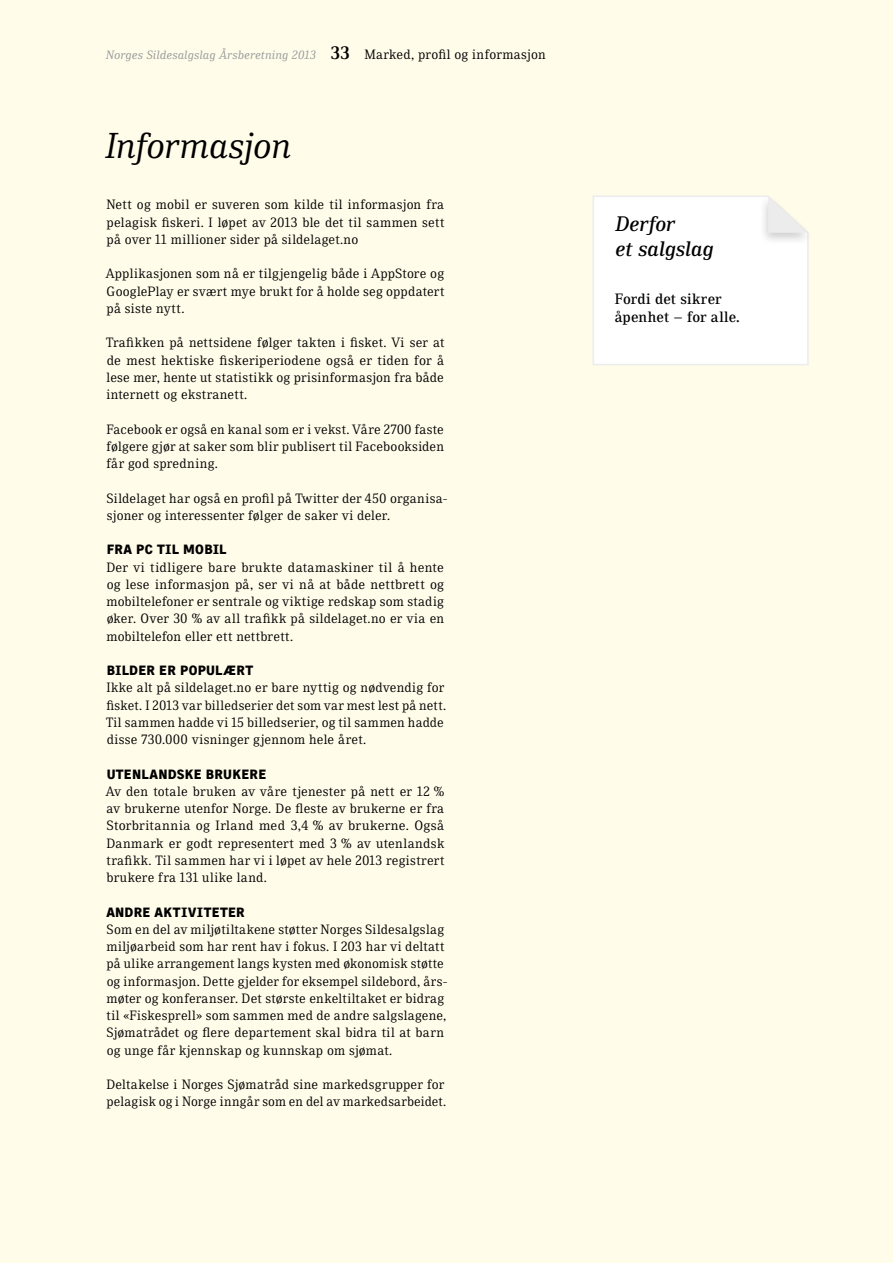
<style>
.page{position:relative;width:893px;height:1263px;background:#fffcea}
.page>*{position:absolute;margin:0;border:0;box-sizing:border-box;transform-origin:0 0}
.t1{font:italic 36px "Skopex Serif";letter-spacing:-.005em;color:#000}
.t2{font:21px/25.2px "Skopex Serif Med Ita";color:#000}
.t3{font:500 15px/18px "Skopex Serif";color:#000}
.t4{font:13.5px/17.2px "Skopex Serif";letter-spacing:.01em;color:#000;text-align:justify}
.t5{font:900 13.5px "Skopex Gothic";letter-spacing:.015em;color:#000}
.t6{font:italic 12px "Skopex Serif";letter-spacing:.025em;color:#989999}
.s1{font-weight:700;font-style:normal;font-size:18px;color:#000}
.s2{font-style:normal;font-size:13.5px;color:#000}
</style>
<div class="page">
<svg style="left:593px;top:196px;width:216px;height:169px;background:#fdfdfc"></svg>
<p class="t6" style="left:106px;top:48px;width:441px">Norges Sildesalgslag Årsberetning 2013 <span class="s1">33</span> <span class="s2">Marked, profil og informasjon</span></p>
<h1 class="t1" style="left:106px;top:124px;width:187px">Informasjon</h1>
<p class="t4" style="left:106px;top:196px;width:340px">Nett og mobil er suveren som kilde til informasjon fra pelagisk fiskeri. I løpet av 2013 ble det til sammen sett på over 11 millioner sider på sildelaget.no</p>
<p class="t4" style="left:106px;top:265px;width:340px">Applikasjonen som nå er tilgjengelig både i AppStore og GooglePlay er svært mye brukt for å holde seg oppdatert på siste nytt.</p>
<p class="t4" style="left:106px;top:334px;width:340px">Trafikken på nettsidene følger takten i fisket. Vi ser at de mest hektiske fiskeriperiodene også er tiden for å lese mer, hente ut statistikk og prisinformasjon fra både internett og ekstranett.</p>
<p class="t4" style="left:106px;top:420px;width:339px">Facebook er også en kanal som er i vekst. Våre 2700 faste følgere gjør at saker som blir publisert til Facebooksiden får god spredning.</p>
<p class="t4" style="left:107px;top:489px;width:343px">Sildelaget har også en profil på Twitter der 450 organisa&shy;sjoner og interessenter følger de saker vi deler.</p>
<p class="t5" style="left:107px;top:541px;width:122px">FRA PC TIL MOBIL</p>
<p class="t4" style="left:106px;top:558px;width:339px">Der vi tidligere bare brukte datamaskiner til å hente og lese informasjon på, ser vi nå at både nettbrett og mobiltelefoner er sentrale og viktige redskap som stadig øker. Over 30 % av all trafikk på sildelaget.no er via en mobiltelefon eller ett nettbrett.</p>
<p class="t5" style="left:107px;top:662px;width:148px">BILDER ER POPULÆRT</p>
<p class="t4" style="left:106px;top:679px;width:342px;text-align:left">Ikke alt på sildelaget.no er bare nyttig og nødvendig for fisket. I 2013 var billedserier det som var mest lest på nett.<br>Til sammen hadde vi 15 billedserier, og til sammen hadde disse 730.000 visninger gjennom hele året.</p>
<p class="t5" style="left:107px;top:766px;width:161px">UTENLANDSKE BRUKERE</p>
<p class="t4" style="left:106px;top:782px;width:340px">Av den totale bruken av våre tjenester på nett er 12 % av brukerne utenfor Norge. De fleste av brukerne er fra Storbritannia og Irland med 3,4 % av brukerne. Også Danmark er godt representert med 3 % av utenlandsk trafikk. Til sammen har vi i løpet av hele 2013 registrert brukere fra 131 ulike land.</p>
<p class="t5" style="left:106px;top:904px;width:140px">ANDRE AKTIVITETER</p>
<p class="t4" style="left:106px;top:920px;width:343px;text-align:left">Som en del av miljøtiltakene støtter Norges Sildesalgslag miljøarbeid som har rent hav i fokus. I 203 har vi deltatt på ulike arrangement langs kysten med økonomisk støtte og informasjon. Dette gjelder for eksempel sildebord, års&shy;møter og konferanser. Det største enkeltiltaket er bidrag til «Fiskesprell» som sammen med de andre salgslagene, Sjømatrådet og flere departement skal bidra til at barn og unge får kjennskap og kunnskap om sjømat.</p>
<p class="t4" style="left:106px;top:1076px;width:341px">Deltakelse i Norges Sjømatråd sine markedsgrupper for pelagisk og i Norge inngår som en del av markedsarbeidet.</p>
<h2 class="t2" style="left:616px;top:211px;width:100px">Derfor<br>et salgslag</h2>
<p class="t3" style="left:615px;top:289px;width:127px">Fordi det sikrer åpenhet – for alle.</p>
</div>
